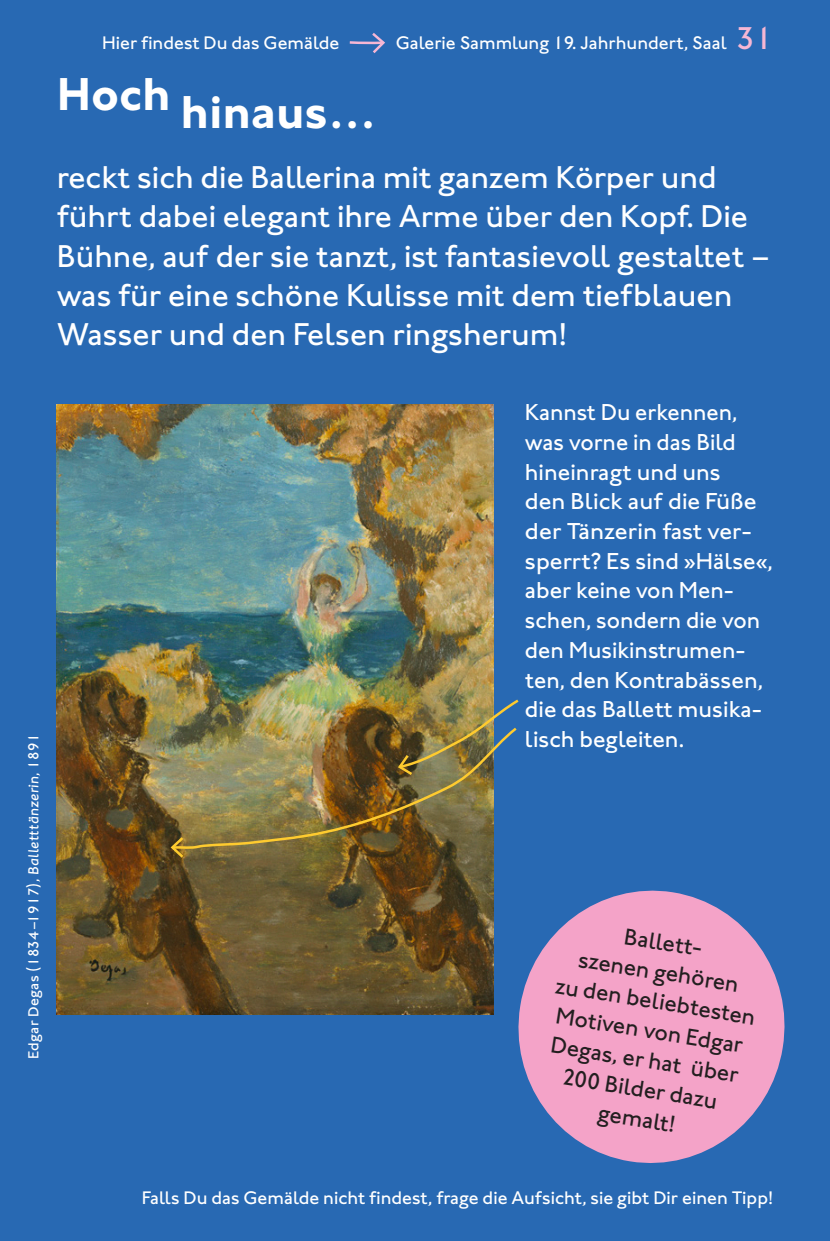
<style>
.page{position:relative;width:830px;height:1241px;background:#fff}
.page>*{position:absolute;margin:0;border:0;box-sizing:border-box;transform-origin:0 0}
.Headline{font:700 47.5px "ITC Johnstonfor HKH";color:#fff}
.Fließtext_13_pt{font:500 32.5px/39px "ITC Johnstonfor HKH";color:#fff}
.Fließtext_7_5_pt{font:500 32.5px "ITC Johnstonfor HKH";color:#f6b7d4}
.Fließtext_9_5_pt{font:500 23.75px/29.8px "ITC Johnstonfor HKH";color:#fff}
.Fließtext_9_5_pt-2{font:500 23.75px/29.8px "ITC Johnstonfor HKH";color:#231f20;text-align:center}
.Fließtext_7_5_pt-2{font:500 18.75px "ITC Johnstonfor HKH";color:#fff}
.Nachweis_6pt{font:500 15px "ITC Johnstonfor HKH";letter-spacing:.02em;color:#fff}
.s1{font-style:italic}
</style>
<div class="page">
<div style="left:0;top:0;width:829px;height:1240px;background:#2869b3"></div>
<img style="left:57px;top:404px;width:436px;height:609px">
<svg style="left:349px;top:33px;width:36px;height:21px"></svg>
<svg style="left:518px;top:890px;width:267px;height:273px;fill:#f4a3c8"></svg>
<svg style="left:396px;top:697px;width:123px;height:28px"></svg>
<img style="left:170px;top:725px;width:347px;height:125px">
<svg style="left:169px;top:834px;width:17px;height:26px"></svg>
<p class="Fließtext_7_5_pt-2" style="left:102px;top:31px;width:239px">Hier findest Du das Gemälde</p>
<p class="Fließtext_7_5_pt-2" style="left:395px;top:31px;width:332px">Galerie Sammlung 19. Jahrhundert, Saal</p>
<p class="Headline" style="left:57px;top:83px;width:320px">Hoch hinaus…</p>
<p class="Fließtext_7_5_pt" style="left:736px;top:19px;width:38px">31</p>
<p class="Fließtext_13_pt" style="left:57px;top:158px;width:714px">reckt sich die Ballerina mit ganzem Körper und führt dabei elegant ihre Arme über den Kopf. Die Bühne, auf der sie tanzt, ist fantasievoll gestaltet – was für eine schöne Kulisse mit dem tiefblauen Wasser und den Felsen ringsherum!</p>
<p class="Nachweis_6pt" style="left:25px;top:1058px;width:326px;rotate:-90deg">Edgar Degas (1834–1917), <span class="s1">Balletttänzerin</span>, 1891</p>
<p class="Fließtext_9_5_pt" style="left:524px;top:397px;width:249px">Kannst Du erkennen, was vorne in das Bild hineinragt und uns<br>den Blick auf die Füße der Tänzerin fast ver&shy;sperrt? Es sind »Hälse«, aber keine von Men&shy;schen, sondern die von den Musikinstrumen&shy;ten, den Kontrabässen, die das Ballett musika&shy;lisch begleiten.</p>
<p class="Fließtext_9_5_pt-2" style="left:566px;top:911px;width:204px;rotate:9deg">Ballett-<br>szenen gehören<br>zu den beliebtesten<br>Motiven von Edgar<br>Degas, er hat über<br>200 Bilder dazu gemalt!</p>
<p class="Fließtext_7_5_pt-2" style="left:142px;top:1186px;width:632px">Falls Du das Gemälde nicht findest, frage die Aufsicht, sie gibt Dir einen Tipp!</p>
</div>
